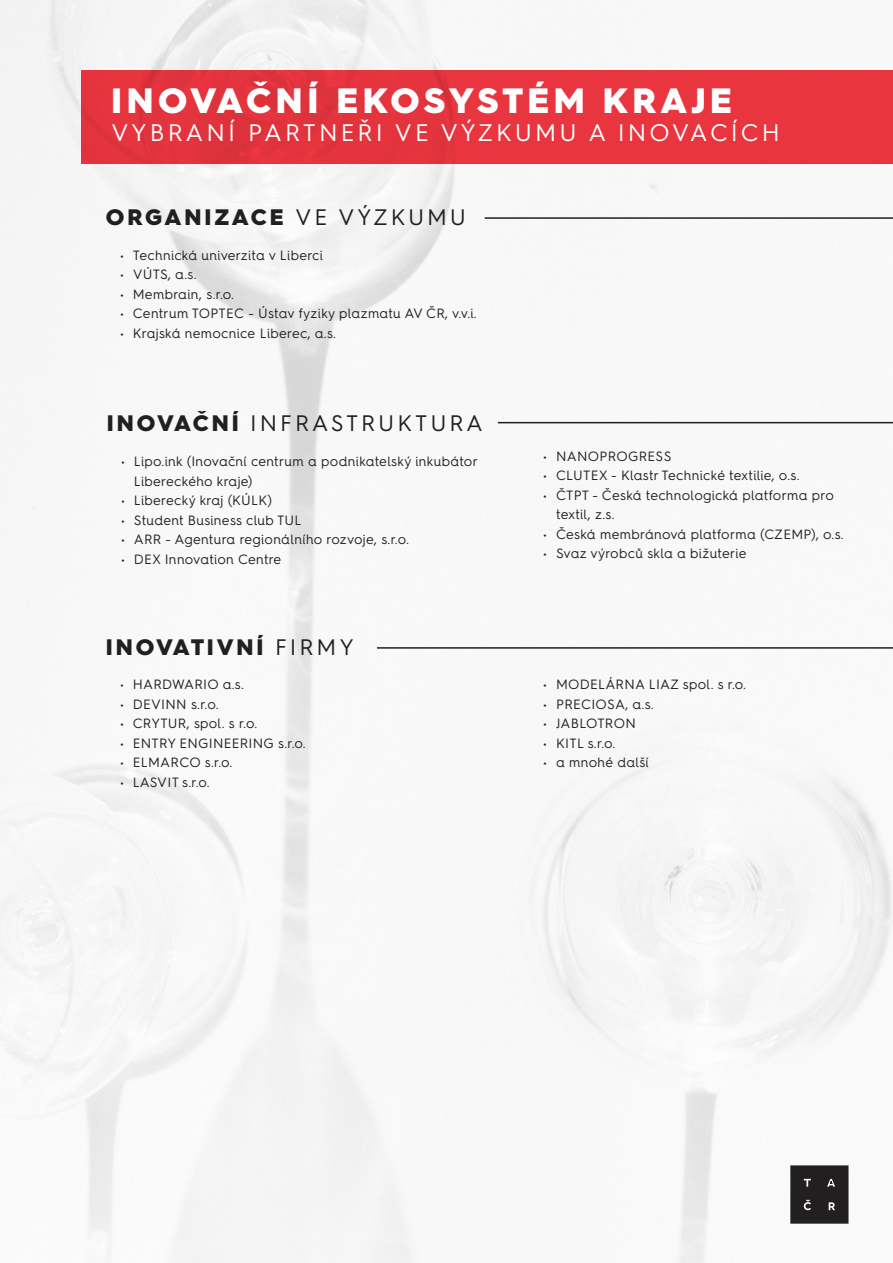
<style>
.page{position:relative;width:893px;height:1263px;background:#fff}
.page>*{position:absolute;margin:0;border:0;box-sizing:border-box;transform-origin:0 0}
.t1{font:900 35.25px "Hurme Geometric Sans 4";letter-spacing:.13em;color:#fff}
.t2{font:24px "Hurme Geometric Sans 4";letter-spacing:.13em;color:#fff}
.t3{font:900 22.5px "Hurme Geometric Sans 4";letter-spacing:.13em;color:#221f20}
.t4{font:22.5px "Hurme Geometric Sans 4";letter-spacing:.13em;color:#221f20}
.t5{font:13.5px/19.5px "Hurme Geometric Sans 4";letter-spacing:.02em;color:#221f20}
.s1{font-weight:400}
.s2{font-weight:900}
</style>
<div class="page">
<img style="left:0;top:0;width:893px;height:1263px">
<div style="left:81px;top:70px;width:812px;height:93px;background:#e8353f"></div>
<hr style="left:485px;top:217px;width:408px;height:2px;background:#221f20">
<hr style="left:498px;top:422px;width:395px;height:1px;background:#221f20">
<hr style="left:377px;top:647px;width:516px;height:2px;background:#221f20">
<svg style="left:790px;top:1165px;width:58px;height:59px;background:#2c2a2b"></svg>
<h1 class="t1" style="left:111px;top:75px;width:622px">INOVAČNÍ EKOSYSTÉM KRAJE</h1>
<h2 class="t2" style="left:111px;top:116px;width:670px">VYBRANÍ PARTNEŘI VE VÝZKUMU A INOVACÍCH</h2>
<h3 class="t3" style="left:106px;top:201px;width:362px">ORGANIZACE <span class="s1">VE VÝZKUMU</span></h3>
<p class="t5" style="left:120px;top:245px;width:204px">• Technická univerzita v Liberci</p>
<p class="t5" style="left:120px;top:264px;width:78px">• VÚTS, a.s.</p>
<p class="t5" style="left:120px;top:284px;width:116px">• Membrain, s.r.o.</p>
<p class="t5" style="left:120px;top:303px;width:358px">• Centrum TOPTEC - Ústav fyziky plazmatu AV ČR, v.v.i.</p>
<p class="t5" style="left:120px;top:323px;width:218px">• Krajská nemocnice Liberec, a.s.</p>
<h3 class="t4" style="left:107px;top:408px;width:378px"><span class="s2">INOVAČNÍ</span> INFRASTRUKTURA</h3>
<p class="t5" style="left:134px;top:451px;width:346px;text-indent:-13px">• Lipo.ink (Inovační centrum a podnikatelský inkubátor<br>Libereckého kraje)</p>
<p class="t5" style="left:121px;top:490px;width:152px">• Liberecký kraj (KÚLK)</p>
<p class="t5" style="left:121px;top:510px;width:182px">• Student Business club TUL</p>
<p class="t5" style="left:121px;top:529px;width:289px">• ARR - Agentura regionálního rozvoje, s.r.o.</p>
<p class="t5" style="left:121px;top:549px;width:162px">• DEX Innovation Centre</p>
<h3 class="t3" style="left:106px;top:631px;width:250px">INOVATIVNÍ <span class="s1">FIRMY</span></h3>
<p class="t5" style="left:120px;top:674px;width:125px">• HARDWARIO a.s.</p>
<p class="t5" style="left:120px;top:694px;width:100px">• DEVINN s.r.o.</p>
<p class="t5" style="left:120px;top:713px;width:139px">• CRYTUR, spol. s r.o.</p>
<p class="t5" style="left:120px;top:733px;width:187px">• ENTRY ENGINEERING s.r.o.</p>
<p class="t5" style="left:120px;top:752px;width:114px">• ELMARCO s.r.o.</p>
<p class="t5" style="left:120px;top:772px;width:91px">• LASVIT s.r.o.</p>
<p class="t5" style="left:543px;top:446px;width:130px">• NANOPROGRESS</p>
<p class="t5" style="left:543px;top:465px;width:258px">• CLUTEX - Klastr Technické textilie, o.s.</p>
<p class="t5" style="left:556px;top:485px;width:279px;text-indent:-13px">• ČTPT - Česká technologická platforma pro textil, z.s.</p>
<p class="t5" style="left:543px;top:524px;width:302px">• Česká membránová platforma (CZEMP), o.s.</p>
<p class="t5" style="left:543px;top:543px;width:205px">• Svaz výrobců skla a bižuterie</p>
<p class="t5" style="left:543px;top:674px;width:204px">• MODELÁRNA LIAZ spol. s r.o.</p>
<p class="t5" style="left:543px;top:694px;width:112px">• PRECIOSA, a.s.</p>
<p class="t5" style="left:543px;top:713px;width:94px">• JABLOTRON</p>
<p class="t5" style="left:543px;top:733px;width:73px">• KITL s.r.o.</p>
<p class="t5" style="left:543px;top:752px;width:107px">• a mnohé další</p>
</div>
